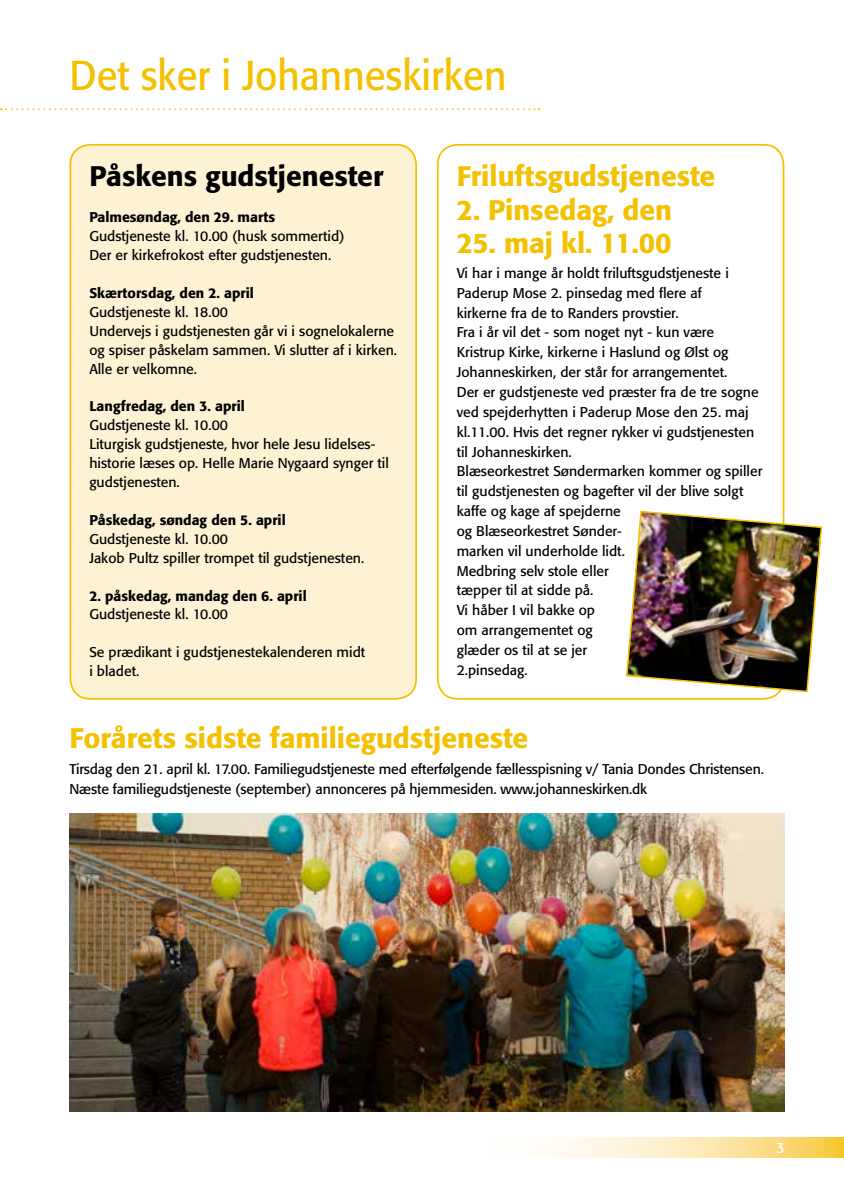
<style>
.page{position:relative;width:844px;height:1191px;background:#fff}
.page>*{position:absolute;margin:0;border:0;box-sizing:border-box;transform-origin:0 0}
.t1{font:41.3px "Formata";color:#f4c100;scale:.93 1}
.t2{font:500 28px "Formata";color:#f4c100}
.t3{font:500 28px "Formata";color:#000}
.t4{font:14.88px "Formata";color:#fff}
.t5{font:14px/19.8px "Formata";color:#000}
.t6{font:500 14px "Formata";color:#000}
</style>
<div class="page">
<svg style="left:550px;top:1137px;width:293px;height:20px"></svg>
<svg style="left:0;top:108px;width:539px;height:2px"></svg>
<div style="left:70px;top:145px;width:346px;height:554px;background:#fef2d4;border-radius:20px"></div>
<div style="left:69px;top:144px;width:348px;height:555px;border:2px solid #f4c100;border-radius:20px"></div>
<div style="left:437px;top:144px;width:347px;height:555px;border:2px solid #f4c100;border-radius:20px"></div>
<img style="left:626px;top:510px;width:196px;height:183px">
<img style="left:69px;top:814px;width:715px;height:297px">
<h1 class="t1" style="left:69px;top:50px;width:471px">Det sker i Johanneskirken</h1>
<h2 class="t3" style="left:89px;top:159px;width:295px">Påskens gudstjenester</h2>
<p class="t6" style="left:89px;top:209px;width:187px">Palmesøndag, den 29. marts</p>
<p class="t5" style="left:89px;top:227px;width:257px;line-height:18.9px">Gudstjeneste kl. 10.00 (husk sommertid)<br>Der er kirkefrokost efter gudstjenesten.</p>
<p class="t6" style="left:89px;top:284px;width:166px">Skærtorsdag, den 2. april</p>
<p class="t5" style="left:89px;top:302px;width:309px;line-height:18.9px">Gudstjeneste kl. 18.00<br>Undervejs i gudstjenesten går vi i sognelokalerne og spiser påskelam sammen. Vi slutter af i kirken.<br>Alle er velkomne.</p>
<p class="t6" style="left:89px;top:398px;width:157px">Langfredag, den 3. april</p>
<p class="t5" style="left:89px;top:416px;width:301px;line-height:18.9px">Gudstjeneste kl. 10.00<br>Liturgisk gudstjeneste, hvor hele Jesu lidelses&shy;historie læses op. Helle Marie Nygaard synger til gudstjenesten.</p>
<p class="t6" style="left:89px;top:511px;width:198px">Påskedag, søndag den 5. april</p>
<p class="t5" style="left:89px;top:529px;width:276px;line-height:18.9px">Gudstjeneste kl. 10.00<br>Jakob Pultz spiller trompet til gudstjenesten.</p>
<p class="t6" style="left:89px;top:587px;width:219px">2. påskedag, mandag den 6. april</p>
<p class="t5" style="left:89px;top:604px;width:140px">Gudstjeneste kl. 10.00</p>
<p class="t5" style="left:89px;top:643px;width:277px;line-height:18.9px">Se prædikant i gudstjenestekalenderen midt i bladet.</p>
<h2 class="t2" style="left:456px;top:159px;width:260px">Friluftsgudstjeneste</h2>
<h2 class="t2" style="left:456px;top:192px;width:217px">2. Pinsedag, den</h2>
<h2 class="t2" style="left:456px;top:226px;width:216px">25. maj kl. 11.00</h2>
<p class="t5" style="left:456px;top:263px;width:307px">Vi har i mange år holdt friluftsgudstjeneste i Paderup Mose 2. pinsedag med flere af<br>kirkerne fra de to Randers provstier.<br>Fra i år vil det - som noget nyt - kun være Kristrup Kirke, kirkerne i Haslund og Ølst og Johanneskirken, der står for arrangementet.<br>Der er gudstjeneste ved præster fra de tre sogne ved spejderhytten i Paderup Mose den 25. maj kl.11.00. Hvis det regner rykker vi gudstjenesten til Johanneskirken.<br>Blæseorkestret Søndermarken kommer og spiller til gudstjenesten og bagefter vil der blive solgt kaffe og kage af spejderne<br>og Blæseorkestret Sønder-<br>marken vil underholde lidt.<br>Medbring selv stole eller<br>tæpper til at sidde på.<br>Vi håber I vil bakke op<br>om arrangementet og<br>glæder os til at se jer<br>2.pinsedag.</p>
<h2 class="t2" style="left:69px;top:721px;width:460px">Forårets sidste familiegudstjeneste</h2>
<p class="t5" style="left:69px;top:759px;width:695px">Tirsdag den 21. april kl. 17.00. Familiegudstjeneste med efterfølgende fællesspisning v/ Tania Dondes Christensen.<br>Næste familiegudstjeneste (september) annonceres på hjemmesiden. www.johanneskirken.dk</p>
<p class="t4" style="left:775px;top:1138px;width:10px">3</p>
</div>
